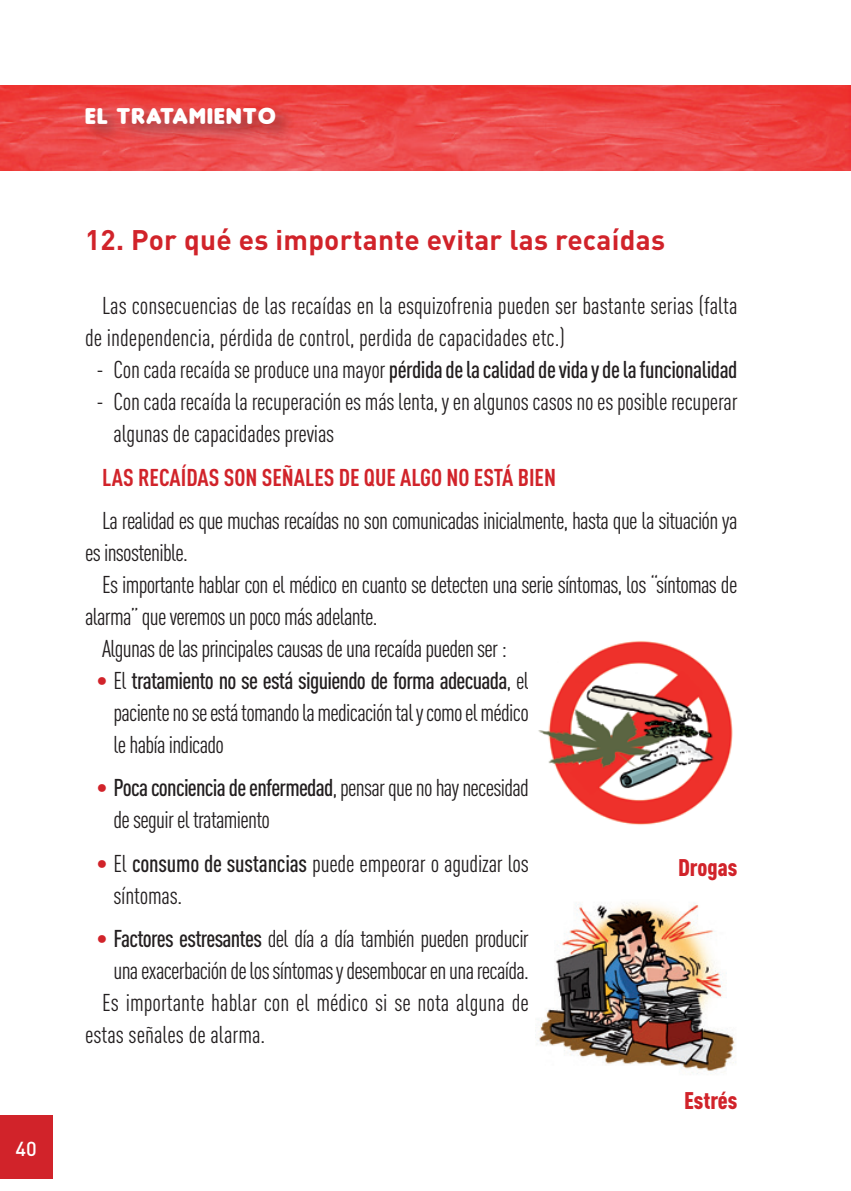
<style>
.page{position:relative;width:851px;height:1191px;background:#fff}
.page>*{position:absolute;margin:0;border:0;box-sizing:border-box;transform-origin:0 0}
.t1{font:700 28px "DIN";letter-spacing:.01em;color:#d1232a}
.t2{font:24px/32px "DIN Cond";letter-spacing:-.03em;color:#231f20}
.t3{font:24px/32px "DIN Cond";color:#231f20}
.t4{font:24px/32px "DIN Cond";letter-spacing:-.01em;color:#231f20}
.t5{font:500 24px "DIN Cond";letter-spacing:-.02em;color:#231f20}
.t6{font:700 24px "DIN Cond";color:#d1232a}
.t7{font:24px "Insaniburger";letter-spacing:.05em;color:#fff}
.t8{font:900 23.8px "DIN Cond";color:#d1232a}
.t9{font:500 20px "DIN";color:#fff}
.s1{font-weight:400}
.s2{color:#d1232a}
.s3{font-weight:500}
</style>
<div class="page">
<img style="left:0;top:85px;width:850px;height:85px">
<div style="left:82px;top:102px;width:214px;height:41px;background:#231f20;opacity:.44"></div>
<div style="left:0;top:1115px;width:52px;height:64px;background:#d1232a"></div>
<img style="left:535px;top:902px;width:200px;height:172px">
<img style="left:538px;top:641px;width:195px;height:184px">
<p class="t9" style="left:16px;top:1135px;width:23px">40</p>
<p class="t7" style="left:85px;top:102px;width:192px">EL TRATAMIENTO</p>
<p class="t1" style="left:85px;top:222px;width:581px">12. Por qué es importante evitar las recaídas</p>
<p class="t3" style="left:85px;top:289px;width:654px;text-indent:17px">Las consecuencias de las recaídas en la esquizofrenia pueden ser bastante serias (falta de independencia, pérdida de control, perdida de capacidades etc.)</p>
<p class="t5" style="left:96px;top:355px;width:642px"><span class="s1">- Con cada recaída se produce una mayor</span> pérdida de la calidad de vida y de la funcionalidad</p>
<p class="t4" style="left:113px;top:385px;width:625px;text-indent:-17px">- Con cada recaída la recuperación es más lenta, y en algunos casos no es posible recuperar algunas de capacidades previas</p>
<p class="t6" style="left:102px;top:462px;width:455px">LAS RECAÍDAS SON SEÑALES DE QUE ALGO NO ESTÁ BIEN</p>
<p class="t2" style="left:85px;top:504px;width:654px;text-indent:17px">La realidad es que muchas recaídas no son comunicadas inicialmente, hasta que la situación ya es insostenible.</p>
<p class="t2" style="left:102px;top:568px;width:636px">Es importante hablar con el médico en cuanto se detecten una serie síntomas, los “síntomas de</p>
<p class="t2" style="left:85px;top:600px;width:294px">alarma” que veremos un poco más adelante.</p>
<p class="t2" style="left:102px;top:632px;width:406px">Algunas de las principales causas de una recaída pueden ser :</p>
<p class="t2" style="left:113px;top:664px;width:417px;text-align:justify;text-indent:-17px"><span class="s2">•</span> El <span class="s3">tratamiento no se está siguiendo de forma adecuada</span>, el paciente no se está tomando la medicación tal y como el médico le había indicado</p>
<p class="t2" style="left:113px;top:771px;width:417px;text-indent:-17px"><span class="s2">•</span> <span class="s3">Poca conciencia de enfermedad</span>, pensar que no hay necesidad de seguir el tratamiento</p>
<p class="t4" style="left:113px;top:847px;width:417px;text-indent:-17px"><span class="s2">•</span> El <span class="s3">consumo de sustancias</span> puede empeorar o agudizar los síntomas.</p>
<p class="t2" style="left:96px;top:922px;width:434px"><span class="s2">•</span> <span class="s3">Factores estresantes</span> del día a día también pueden producir</p>
<p class="t2" style="left:113px;top:954px;width:417px">una exacerbación de los síntomas y desembocar en una recaída.</p>
<p class="t3" style="left:102px;top:986px;width:428px">Es importante hablar con el médico si se nota alguna de</p>
<p class="t3" style="left:85px;top:1018px;width:182px">estas señales de alarma.</p>
<p class="t8" style="left:678px;top:853px;width:61px">Drogas</p>
<p class="t8" style="left:684px;top:1085px;width:55px">Estrés</p>
</div>
